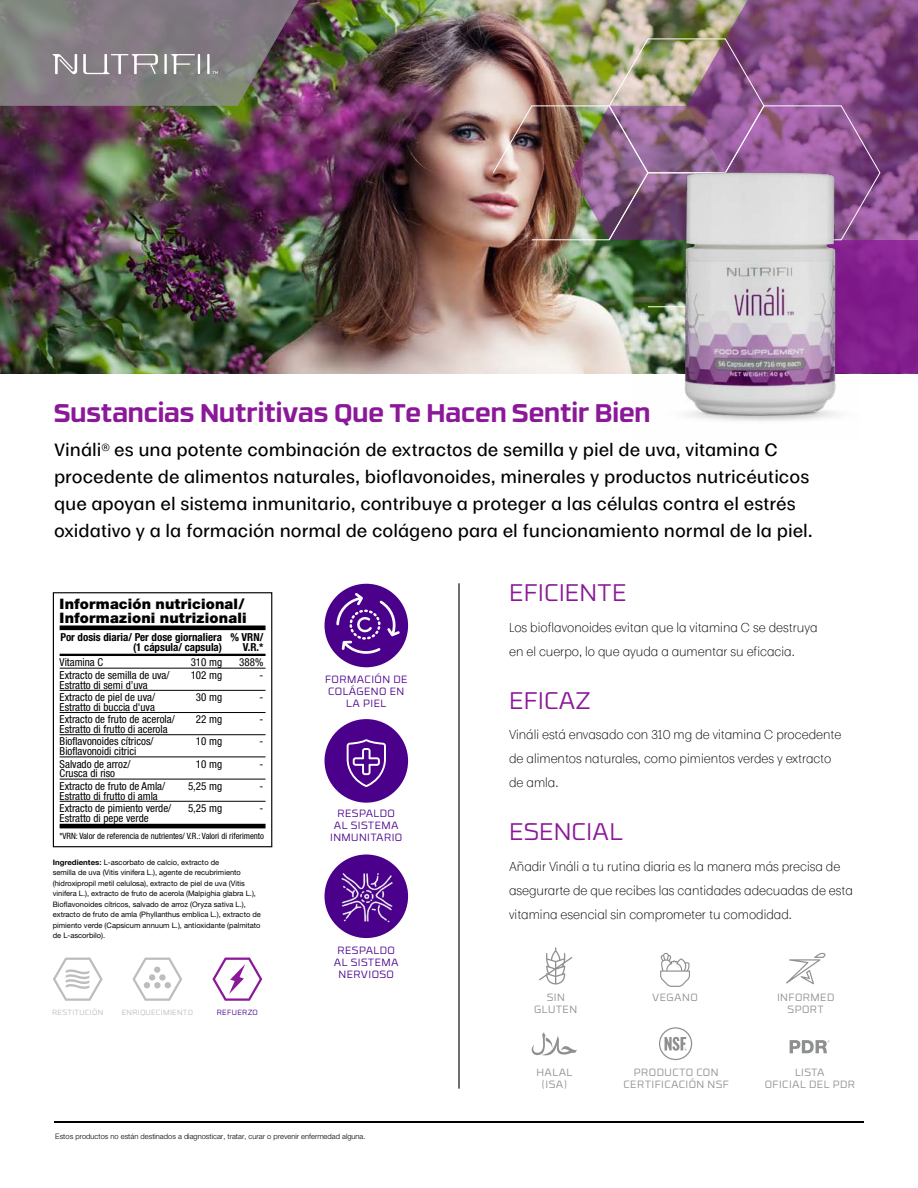
<style>
.page{position:relative;width:918px;height:1188px;background:#fff}
.page>*{position:absolute;margin:0;border:0;box-sizing:border-box;transform-origin:0 0}
.t1{font:700 25.5px "RB No 3.1";color:#8b1898}
.t2{font:300 24px "RB No 3.1";color:#8b1898}
.t3{font:500 16.5px/27px "Moriston";color:#000}
.t4{font:900 14.4px/14px "Helvetica Neue LT Pro";letter-spacing:.01em;color:#000}
.t5{font:300 12px/24px "Moriston";color:#000}
.t6{font:condensed 10.95px/12.3px "Helvetica Neue LT Pro";color:#000}
.t7{font:700 condensed 10.95px/10.4px "Helvetica Neue LT Pro";color:#000}
.t8{font:300 10.5px/12px "RB No 3.1";letter-spacing:.04em;color:#8e8f90;text-align:center}
.t9{font:300 10.5px/12px "RB No 3.1";letter-spacing:.04em;color:#4b008c;text-align:center}
.t10{font:condensed 8.7px "Helvetica Neue LT Pro";letter-spacing:-.005em;color:#000}
.t11{font:7.5px/10.5px "Helvetica Neue LT Std";color:#000}
.t12{font:300 7.5px "Helvetica Neue LT Std";color:#000}
.t13{font:300 7.5px "RB No 3.1";letter-spacing:.04em;color:#bdbdbd}
.t14{font:300 7.5px "RB No 3.1";letter-spacing:.04em;color:#4b008c}
.s1{font-family:"Helvetica Neue LT Pro";font-weight:700}
.s2{font-family:"Helvetica Neue LT Pro";font-weight:500}
</style>
<div class="page">
<hr style="left:54px;top:1121px;width:810px;height:2px;background:#000">
<img style="left:0;top:0;width:455px;height:374px">
<img style="left:0;top:0;width:338px;height:106px">
<img style="left:455px;top:0;width:463px;height:374px">
<img style="left:633px;top:126px;width:227px;height:295px">
<hr style="left:458px;top:583px;width:2px;height:506px;background:#000">
<svg style="left:132px;top:958px;width:50px;height:43px"></svg>
<svg style="left:53px;top:958px;width:50px;height:43px"></svg>
<svg style="left:212px;top:958px;width:50px;height:43px"></svg>
<div style="left:325px;top:584px;width:83px;height:83px;background:#4b008c;border-radius:50%"></div>
<div style="left:325px;top:719px;width:83px;height:84px;background:#4b008c;border-radius:50%"></div>
<svg style="left:346px;top:739px;width:40px;height:48px"></svg>
<div style="left:325px;top:855px;width:83px;height:83px;background:#4b008c;border-radius:50%"></div>
<img style="left:338px;top:856px;width:58px;height:83px">
<hr style="left:60px;top:626px;width:206px;height:4px;background:#000">
<hr style="left:60px;top:654px;width:206px;height:2px;background:#000">
<hr style="left:60px;top:668px;width:206px;height:1px;background:#000">
<hr style="left:60px;top:690px;width:206px;height:1px;background:#000">
<hr style="left:60px;top:712px;width:206px;height:1px;background:#000">
<hr style="left:60px;top:734px;width:206px;height:1px;background:#000">
<hr style="left:60px;top:757px;width:206px;height:1px;background:#000">
<hr style="left:60px;top:779px;width:206px;height:1px;background:#000">
<hr style="left:60px;top:801px;width:206px;height:1px;background:#000">
<hr style="left:60px;top:824px;width:206px;height:4px;background:#000">
<div style="left:53px;top:592px;width:219px;height:255px;border:1px solid #000"></div>
<svg style="left:336px;top:593px;width:64px;height:61px"></svg>
<svg style="left:539px;top:947px;width:33px;height:38px"></svg>
<svg style="left:786px;top:952px;width:40px;height:32px"></svg>
<svg style="left:531px;top:1032px;width:46px;height:23px"></svg>
<svg style="left:659px;top:1027px;width:33px;height:33px"></svg>
<svg style="left:790px;top:1040px;width:40px;height:13px"></svg>
<svg style="left:660px;top:953px;width:30px;height:34px"></svg>
<h1 class="t1" style="left:54px;top:393px;width:598px">Sustancias Nutritivas Que Te Hacen Sentir Bien</h1>
<p class="t3" style="left:54px;top:435px;width:760px">Vináli<sup>®</sup> es una potente combinación de extractos de semilla y piel de uva, vitamina C procedente de alimentos naturales, bioflavonoides, minerales y productos nutricéuticos que apoyan el sistema inmunitario, contribuye a proteger a las células contra el estrés oxidativo y a la formación normal de colágeno para el funcionamiento normal de la piel.</p>
<h3 class="t4" style="left:60px;top:597px;width:189px">Información nutricional/<br>Informazioni nutrizionali</h3>
<h3 class="t7" style="left:133px;top:632px;width:132px;text-indent:-72px">Por dosis diaria/ Per dose giornaliera % VRN/ (1 cápsula/ capsula)</h3>
<h3 class="t7" style="left:243px;top:642px;width:22px">V.R.*</h3>
<h3 class="t6" style="left:60px;top:656px;width:45px">Vitamina C</h3>
<h3 class="t6" style="left:191px;top:656px;width:33px">310 mg</h3>
<h3 class="t6" style="left:239px;top:656px;width:26px">388%</h3>
<h3 class="t6" style="left:60px;top:669px;width:111px">Extracto de semilla de uva/</h3>
<h3 class="t6" style="left:191px;top:669px;width:33px">102 mg</h3>
<h3 class="t6" style="left:260px;top:669px;width:5px">-</h3>
<h3 class="t6" style="left:60px;top:678px;width:97px">Estratto di semi d’uva<br>Extracto de piel de uva/</h3>
<h3 class="t6" style="left:196px;top:691px;width:28px">30 mg</h3>
<h3 class="t6" style="left:260px;top:691px;width:5px">-</h3>
<h3 class="t6" style="left:60px;top:701px;width:117px">Estratto di buccia d'uva<br>Extracto de fruto de acerola/</h3>
<h3 class="t6" style="left:196px;top:713px;width:28px">22 mg</h3>
<h3 class="t6" style="left:260px;top:713px;width:5px">-</h3>
<h3 class="t6" style="left:60px;top:723px;width:109px">Estratto di frutto di acerola<br>Bioflavonoides cítricos/</h3>
<h3 class="t6" style="left:196px;top:735px;width:28px">10 mg</h3>
<h3 class="t6" style="left:260px;top:735px;width:5px">-</h3>
<h3 class="t6" style="left:60px;top:745px;width:78px">Bioflavonoidi citrici<br>Salvado de arroz/</h3>
<h3 class="t6" style="left:196px;top:757px;width:28px">10 mg</h3>
<h3 class="t6" style="left:260px;top:757px;width:5px">-</h3>
<h3 class="t6" style="left:60px;top:767px;width:107px">Crusca di riso<br>Extracto de fruto de Amla/</h3>
<h3 class="t6" style="left:188px;top:780px;width:36px">5,25 mg</h3>
<h3 class="t6" style="left:260px;top:780px;width:5px">-</h3>
<h3 class="t6" style="left:60px;top:789px;width:113px">Estratto di frutto di amla<br>Extracto de pimiento verde/</h3>
<h3 class="t6" style="left:188px;top:802px;width:36px">5,25 mg</h3>
<h3 class="t6" style="left:260px;top:802px;width:5px">-</h3>
<h3 class="t6" style="left:60px;top:812px;width:91px">Estratto di pepe verde</h3>
<p class="t10" style="left:60px;top:831px;width:206px">*VRN: Valor de referencia de nutrientes/ V.R.: Valori di riferimento</p>
<p class="t11" style="left:53px;top:856px;width:210px"><span class="s1">Ingredientes</span><span class="s2">:</span> L-ascorbato de calcio, extracto de<br>semilla de uva (Vitis vinifera L.), agente de recubrimiento (hidroxipropil metil celulosa), extracto de piel de uva (Vitis vinifera L.), extracto de fruto de acerola (Malpighia glabra L.), Bioflavonoides cítricos, salvado de arroz (Oryza sativa L.), extracto de fruto de amla (Phyllanthus emblica L.), extracto de pimiento verde (Capsicum annuum L.), antioxidante (palmitato de L-ascorbilo).</p>
<p class="t13" style="left:52px;top:1007px;width:53px">RESTITUCIÓN</p>
<p class="t13" style="left:122px;top:1007px;width:73px">ENRIQUECIMIENTO</p>
<p class="t14" style="left:217px;top:1007px;width:43px">REFUERZO</p>
<h3 class="t9" style="left:325px;top:673px;width:84px">FORMACIÓN DE<br>COLÁGENO EN<br>LA PIEL</h3>
<h3 class="t9" style="left:330px;top:807px;width:74px">RESPALDO<br>AL SISTEMA<br>INMUNITARIO</h3>
<h3 class="t9" style="left:334px;top:944px;width:66px">RESPALDO<br>AL SISTEMA<br>NERVIOSO</h3>
<p class="t12" style="left:55px;top:1132px;width:312px">Estos productos no están destinados a diagnosticar, tratar, curar o prevenir enfermedad alguna.</p>
<h2 class="t2" style="left:509px;top:575px;width:119px">EFICIENTE</h2>
<h3 class="t5" style="left:509px;top:615px;width:310px">Los bioflavonoides evitan que la vitamina C se destruya en el cuerpo, lo que ayuda a aumentar su eficacia.</h3>
<h2 class="t2" style="left:509px;top:683px;width:83px">EFICAZ</h2>
<h3 class="t5" style="left:509px;top:722px;width:334px">Vináli está envasado con 310 mg de vitamina C procedente de alimentos naturales, como pimientos verdes y extracto de amla.</h3>
<h2 class="t2" style="left:509px;top:814px;width:115px">ESENCIAL</h2>
<h3 class="t5" style="left:509px;top:853px;width:345px">Añadir Vináli a tu rutina diaria es la manera más precisa de asegurarte de que recibes las cantidades adecuadas de esta vitamina esencial sin comprometer tu comodidad.</h3>
<h3 class="t8" style="left:652px;top:990px;width:47px">VEGANO</h3>
<h3 class="t8" style="left:534px;top:990px;width:44px">SIN<br>GLUTEN</h3>
<h3 class="t8" style="left:777px;top:990px;width:59px">INFORMED<br>SPORT</h3>
<h3 class="t8" style="left:536px;top:1065px;width:37px">HALAL (ISA)</h3>
<h3 class="t8" style="left:623px;top:1065px;width:107px">PRODUCTO CON<br>CERTIFICACIÓN NSF</h3>
<h3 class="t8" style="left:765px;top:1065px;width:92px">LISTA<br>OFICIAL DEL PDR</h3>
</div>
